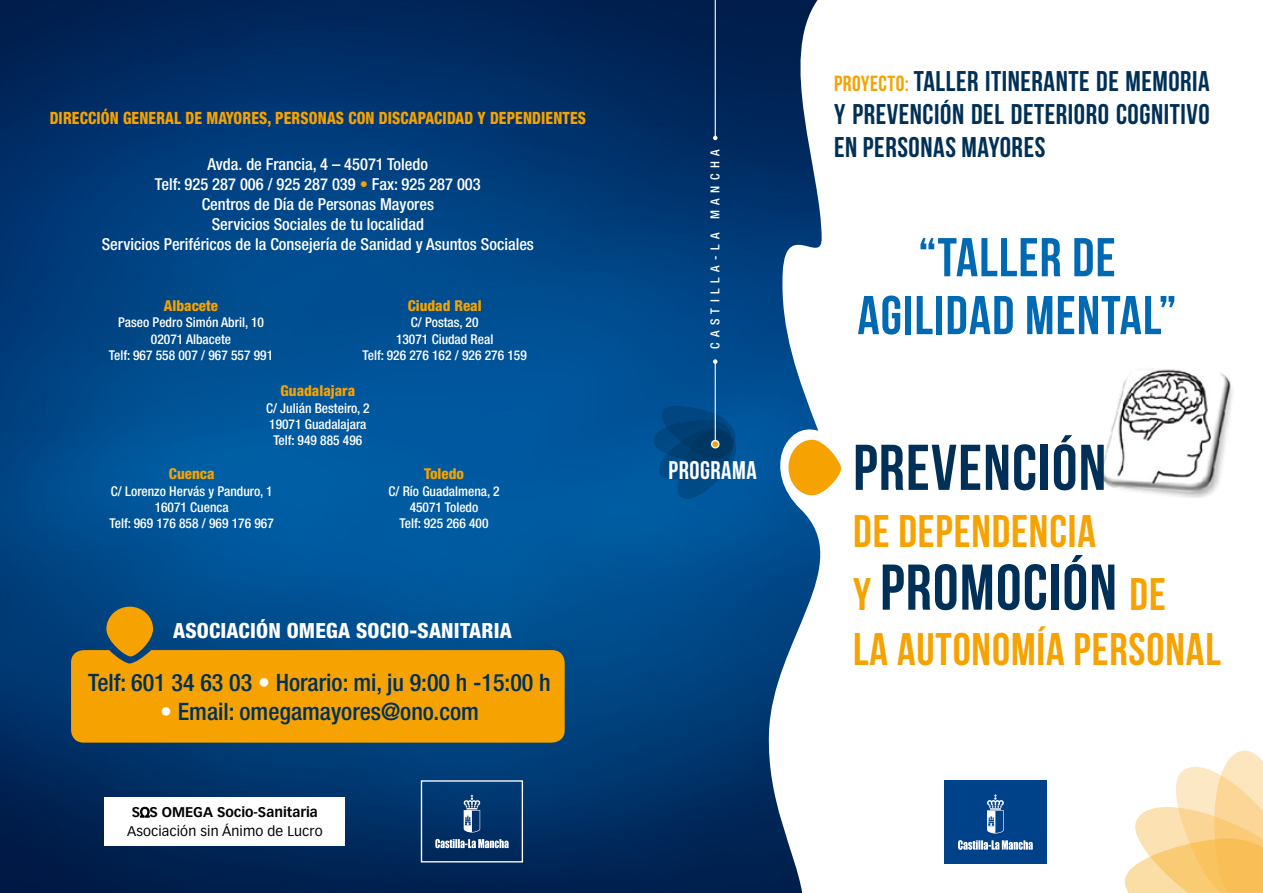
<style>
.page{position:relative;width:1263px;height:893px;background:#fff}
.page>*{position:absolute;margin:0;border:0;box-sizing:border-box;transform-origin:0 0}
.t1{font:64.5px "Bebas Neue";letter-spacing:.02em;color:#003057}
.t2{font:54.6px/57.9px "Bebas Neue";letter-spacing:.02em;color:#0069b4;text-align:center}
.t3{font:45.6px "Bebas Neue";letter-spacing:.02em;color:#f6a200}
.t4{font:28.5px/32.8px "Bebas Neue";letter-spacing:.02em;color:#003057;text-align:justify}
.t5{font:25.5px "Bebas Neue";letter-spacing:.02em;color:#fff}
.t6{font:500 condensed 24px "Helvetica Neue LT Pro";color:#003057}
.t7{font:800 condensed 21px "Helvetica Neue LT Pro";letter-spacing:.01em;color:#fff}
.t8{font:800 condensed 16.95px "Helvetica Neue LT Pro";letter-spacing:.01em;color:#f6a200;scale:.9 1}
.t9{font:500 condensed 16.5px/20.1px "Helvetica Neue LT Pro";color:#fff;text-align:center}
.t10{font:800 condensed 15px "Helvetica Neue LT Pro";color:#f6a200}
.t11{font:13.8px "Vectora LT Std";letter-spacing:.01em;color:#000}
.t12{font:700 13.8px "Vectora LT Std";color:#000}
.t13{font:500 condensed 13.5px/16.2px "Helvetica Neue LT Pro";color:#fff;text-align:center}
.t14{font:500 condensed 12.45px "Helvetica Neue LT Pro";letter-spacing:.44em;color:#fff}
.s1{color:#f6a200}
.s2{color:#fff}
.s3{font-size:21.9px;color:#f6a200}
.s4{font-size:45.6px;color:#f6a200}
</style>
<div class="page">
<img style="left:0;top:0;width:822px;height:893px">
<svg style="left:1124px;top:750px;width:139px;height:143px"></svg>
<img style="left:1100px;top:369px;width:133px;height:128px">
<svg style="left:788px;top:440px;width:53px;height:55px"></svg>
<svg style="left:652px;top:400px;width:88px;height:105px;background:#004b87"></svg>
<hr style="left:715px;top:0;width:1px;height:138px;background:#fff">
<svg style="left:713px;top:136px;width:4px;height:4px"></svg>
<hr style="left:715px;top:362px;width:1px;height:82px;background:#fff">
<svg style="left:713px;top:359px;width:4px;height:5px"></svg>
<div style="left:712px;top:441px;width:7px;height:7px;background:#f6a200;border-radius:50%"></div>
<div style="left:711px;top:440px;width:8px;height:8px;border:1px solid #fff;border-radius:50%"></div>
<div style="left:944px;top:780px;width:103px;height:84px;background:#004289"></div>
<svg style="left:987px;top:794px;width:17px;height:39px"></svg>
<svg style="left:958px;top:840px;width:75px;height:10px"></svg>
<div style="left:71px;top:650px;width:494px;height:93px;background:#f6a200"></div>
<div style="left:106px;top:607px;width:47px;height:49px;background:#f6a200;border-radius:23px"></div>
<div style="left:421px;top:780px;width:102px;height:82px;border:1px solid #fff"></div>
<svg style="left:464px;top:795px;width:16px;height:37px"></svg>
<svg style="left:435px;top:839px;width:74px;height:9px"></svg>
<div style="left:104px;top:797px;width:241px;height:49px;background:#fff"></div>
<svg style="left:140px;top:807px;width:9px;height:10px"></svg>
<p class="t8" style="left:50px;top:108px;width:400px">DIRECCIÓN GENERAL DE MAYORES, PERSONAS CON DISCAPAC</p>
<p class="t8" style="left:443px;top:108px;width:16px">IDAD</p>
<p class="t8" style="left:478px;top:108px;width:122px">Y DEPENDIENTES</p>
<p class="t9" style="left:102px;top:154px;width:434px">Avda. de Francia, 4 – 45071 Toledo<br>Telf: 925 287 006 / 925 287 039 <span class="s1">•</span> Fax: 925 287 003<br>Centros de Día de Personas Mayores<br>Servicios Sociales de tu localidad<br>Servicios Periféricos de la Consejería de Sanidad y Asuntos Sociales</p>
<p class="t10" style="left:164px;top:296px;width:56px">ALBACETE</p>
<p class="t13" style="left:109px;top:314px;width:166px">Paseo Pedro Simón Abril, 10<br>02071 Albacete<br>Telf: 967 558 007 / 967 557 991</p>
<p class="t10" style="left:408px;top:296px;width:75px">CIUDAD REAL</p>
<p class="t13" style="left:363px;top:314px;width:166px">C/ Postas, 20<br>13071 Ciudad Real<br>Telf: 926 276 162 / 926 276 159</p>
<p class="t10" style="left:281px;top:382px;width:76px">GUADALAJARA</p>
<p class="t13" style="left:266px;top:399px;width:105px">C/ Julián Besteiro, 2<br>19071 Guadalajara<br>Telf: 949 885 496</p>
<p class="t10" style="left:169px;top:465px;width:47px">CUENCA</p>
<p class="t13" style="left:110px;top:483px;width:166px">C/ Lorenzo Hervás y Panduro, 1<br>16071 Cuenca<br>Telf: 969 176 858 / 969 176 967</p>
<p class="t10" style="left:424px;top:465px;width:41px">TOLEDO</p>
<p class="t13" style="left:388px;top:483px;width:113px">C/ Río Guadalmena, 2<br>45071 Toledo<br>Telf: 925 266 400</p>
<h3 class="t7" style="left:173px;top:617px;width:339px">ASOCIACIÓN OMEGA SOCIO-SANITARIA</h3>
<h3 class="t6" style="left:88px;top:668px;width:464px">Telf: 601 34 63 03 <span class="s2">•</span> Horario: mi, ju 9:00 h -15:00 h</h3>
<h3 class="t6" style="left:160px;top:697px;width:320px"><span class="s2">•</span> Email: omegamayores@ono.com</h3>
<p class="t12" style="left:132px;top:804px;width:187px">S S OMEGA Socio-Sanitaria</p>
<p class="t11" style="left:127px;top:823px;width:197px">Asociación sin Ánimo de Lucro</p>
<p class="t14" style="left:708px;top:349px;width:201px;rotate:-90deg">Castilla-La Mancha</p>
<h3 class="t5" style="left:669px;top:457px;width:90px">PROGRAMA</h3>
<h3 class="t4" style="left:834px;top:64px;width:377px"><span class="s3">PROYECTO:</span> TALLER ITINERANTE DE MEMORIA Y PREVENCIÓN DEL DETERIORO COGNITIVO EN PERSONAS MAYORES</h3>
<h2 class="t2" style="left:857px;top:228px;width:321px">“TALLER DE<br>AGILIDAD MENTAL”</h2>
<h1 class="t1" style="left:853px;top:432px;width:255px">PREVENCIÓN</h1>
<h3 class="t3" style="left:853px;top:506px;width:244px">DE DEPENDENCIA</h3>
<h1 class="t1" style="left:853px;top:552px;width:314px"><span class="s4">Y</span> PROMOCIÓN <span class="s4">DE</span></h1>
<h3 class="t3" style="left:853px;top:624px;width:369px">LA AUTONOMÍA PERSONAL</h3>
</div>
